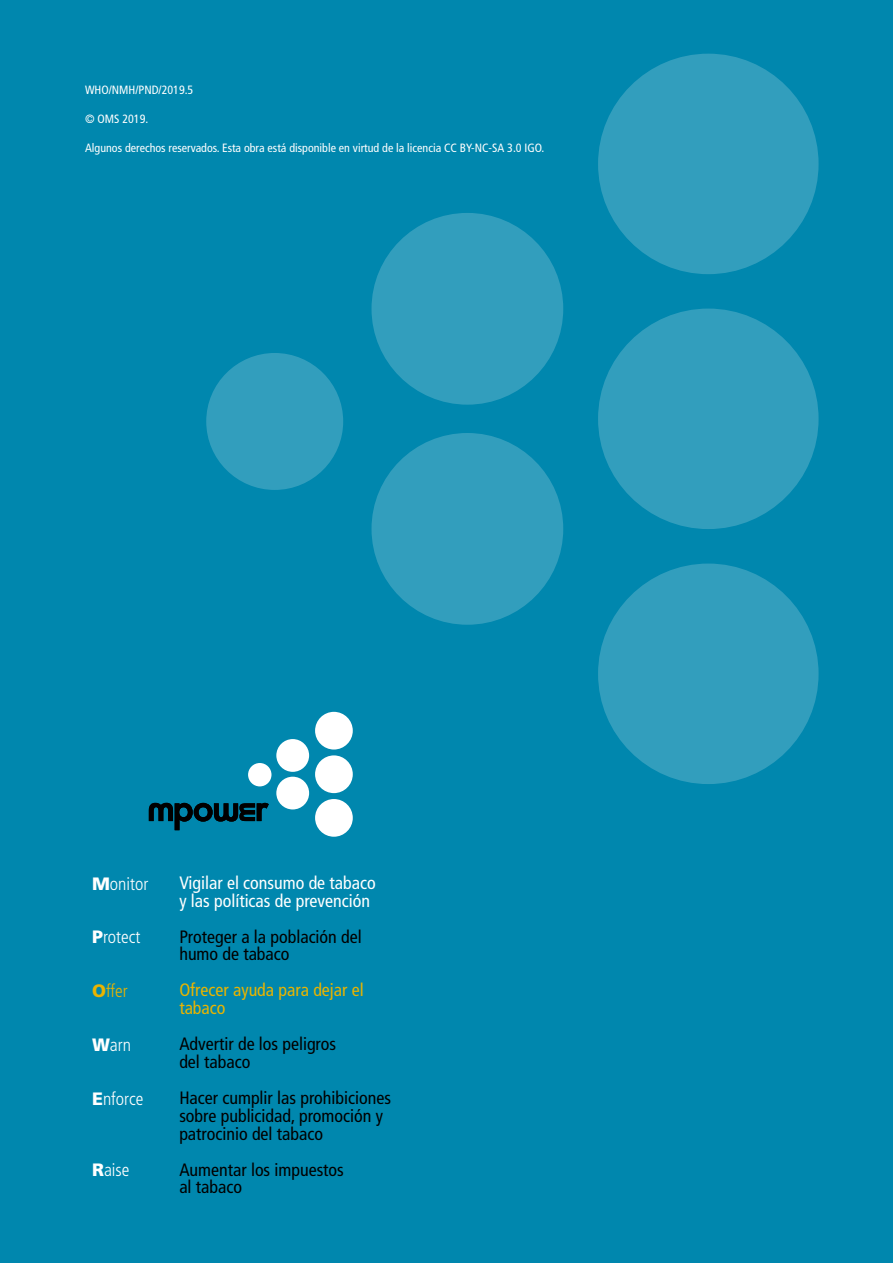
<style>
.page{position:relative;width:893px;height:1263px;background:#0087ae}
.page>*{position:absolute;margin:0;border:0;box-sizing:border-box;transform-origin:0 0}
.t1{font:condensed 17.85px/17.9px "Frutiger";color:#000}
.t2{font:condensed 17.85px/17.9px "Frutiger";color:#fff}
.t3{font:300 condensed 17.85px "Frutiger";color:#fff}
.t4{font:condensed 17.85px/17.9px "Frutiger";color:#e9b400}
.t5{font:300 condensed 17.85px "Frutiger";color:#e9b400}
.t6{font:condensed 12px "Frutiger LT Std";color:#fff}
.s1{font-weight:900;font-stretch:normal}
</style>
<div class="page">
<div style="left:371px;top:213px;width:192px;height:192px;background:#329ebd;border-radius:50%"></div>
<div style="left:371px;top:433px;width:192px;height:192px;background:#329ebd;border-radius:50%"></div>
<div style="left:598px;top:563px;width:221px;height:221px;background:#329ebd;border-radius:50%"></div>
<div style="left:598px;top:309px;width:221px;height:220px;background:#329ebd;border-radius:50%"></div>
<div style="left:598px;top:54px;width:221px;height:220px;background:#329ebd;border-radius:50%"></div>
<div style="left:206px;top:353px;width:137px;height:137px;background:#329ebd;border-radius:50%"></div>
<svg style="left:149px;top:803px;width:120px;height:27px"></svg>
<div style="left:276px;top:777px;width:33px;height:32px;background:#fff;border-radius:50%"></div>
<div style="left:315px;top:799px;width:38px;height:38px;background:#fff;border-radius:50%"></div>
<div style="left:315px;top:755px;width:38px;height:38px;background:#fff;border-radius:50%"></div>
<div style="left:315px;top:712px;width:38px;height:37px;background:#fff;border-radius:50%"></div>
<div style="left:276px;top:739px;width:33px;height:33px;background:#fff;border-radius:50%"></div>
<div style="left:248px;top:763px;width:23px;height:23px;background:#fff;border-radius:50%"></div>
<p class="t6" style="left:85px;top:83px;width:110px">WHO/NMH/PND/2019.5</p>
<p class="t6" style="left:85px;top:112px;width:65px">© OMS 2019.</p>
<p class="t6" style="left:85px;top:140px;width:461px">Algunos derechos reservados. Esta obra está disponible en virtud de la licencia CC BY-NC-SA 3.0 IGO.</p>
<p class="t3" style="left:92px;top:873px;width:58px"><span class="s1">M</span>onitor</p>
<p class="t3" style="left:92px;top:927px;width:50px"><span class="s1">P</span>rotect</p>
<p class="t5" style="left:92px;top:981px;width:37px"><span class="s1">O</span>ffer</p>
<p class="t3" style="left:92px;top:1034px;width:41px"><span class="s1">W</span>arn</p>
<p class="t3" style="left:92px;top:1088px;width:53px"><span class="s1">E</span>nforce</p>
<p class="t3" style="left:92px;top:1160px;width:39px"><span class="s1">R</span>aise</p>
<p class="t2" style="left:179px;top:874px;width:198px">Vigilar el consumo de tabaco y las políticas de prevención</p>
<p class="t1" style="left:179px;top:927px;width:184px">Proteger a la población del humo de tabaco</p>
<p class="t4" style="left:179px;top:981px;width:186px">Ofrecer ayuda para dejar el tabaco</p>
<p class="t1" style="left:179px;top:1035px;width:158px">Advertir de los peligros del tabaco</p>
<p class="t1" style="left:179px;top:1089px;width:213px">Hacer cumplir las prohibiciones sobre publicidad, promoción y patrocinio del tabaco</p>
<p class="t1" style="left:179px;top:1160px;width:166px">Aumentar los impuestos al tabaco</p>
</div>
